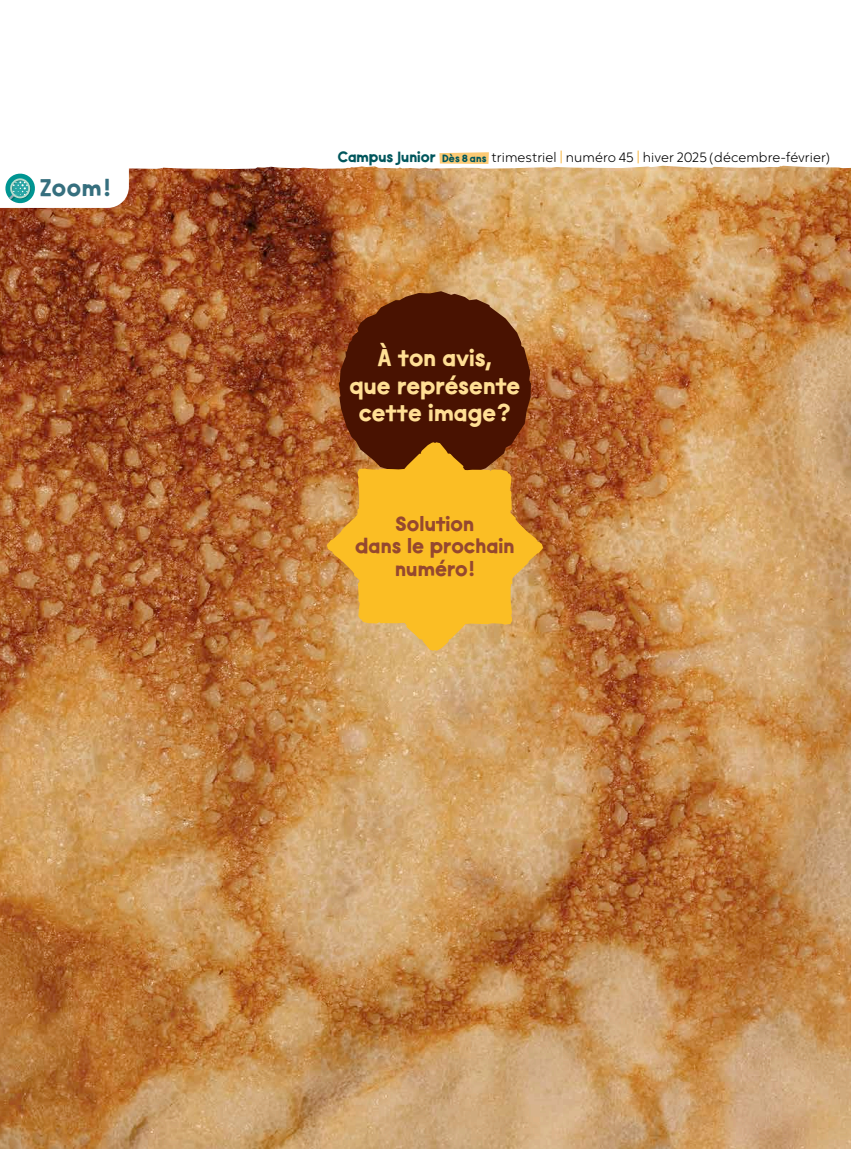
<style>
.page{position:relative;width:851px;height:1149px;background:#fff}
.page>*{position:absolute;margin:0;border:0;box-sizing:border-box;transform-origin:0 0}
.t1{font:24px/27px "Salad Days Campus";color:#ffdf94;text-align:center}
.t2{font:24px "Salad Days Campus";color:#366f7e}
.t3{font:21px/22.5px "Salad Days Campus";color:#95482f;text-align:center}
.t4{font:300 13.5px "Oktah Round";letter-spacing:.005em;color:#000}
.s1{font-family:"Salad Days Campus";font-weight:400;font-size:15px;color:#00565c}
.s2{font-family:"Salad Days Campus";font-weight:400;font-size:10.5px;color:#00565c}
.s3{color:#f7ae2c}
</style>
<div class="page">
<img style="left:0;top:169px;width:850px;height:979px">
<svg style="left:129px;top:165px;width:721px;height:4px"></svg>
<svg style="left:439px;top:152px;width:50px;height:12px"></svg>
<svg style="left:0;top:169px;width:129px;height:39px"></svg>
<svg style="left:339px;top:291px;width:192px;height:151px;background:#5c230c"></svg>
<svg style="left:326px;top:442px;width:217px;height:208px;background:#dfa331"></svg>
<h1 class="t2" style="left:40px;top:173px;width:72px">Zoom!</h1>
<p class="t4" style="left:338px;top:148px;width:493px"><span class="s1">Campus Junior</span> <span class="s2">Dès 8 ans</span> trimestriel <span class="s3">|</span> numéro 45 <span class="s3">|</span> hiver 2025 (décembre-février)</p>
<h1 class="t1" style="left:349px;top:345px;width:172px">À ton avis,<br>que représente cette image?</h1>
<h2 class="t3" style="left:355px;top:512px;width:161px">Solution<br>dans le prochain numéro!</h2>
</div>
